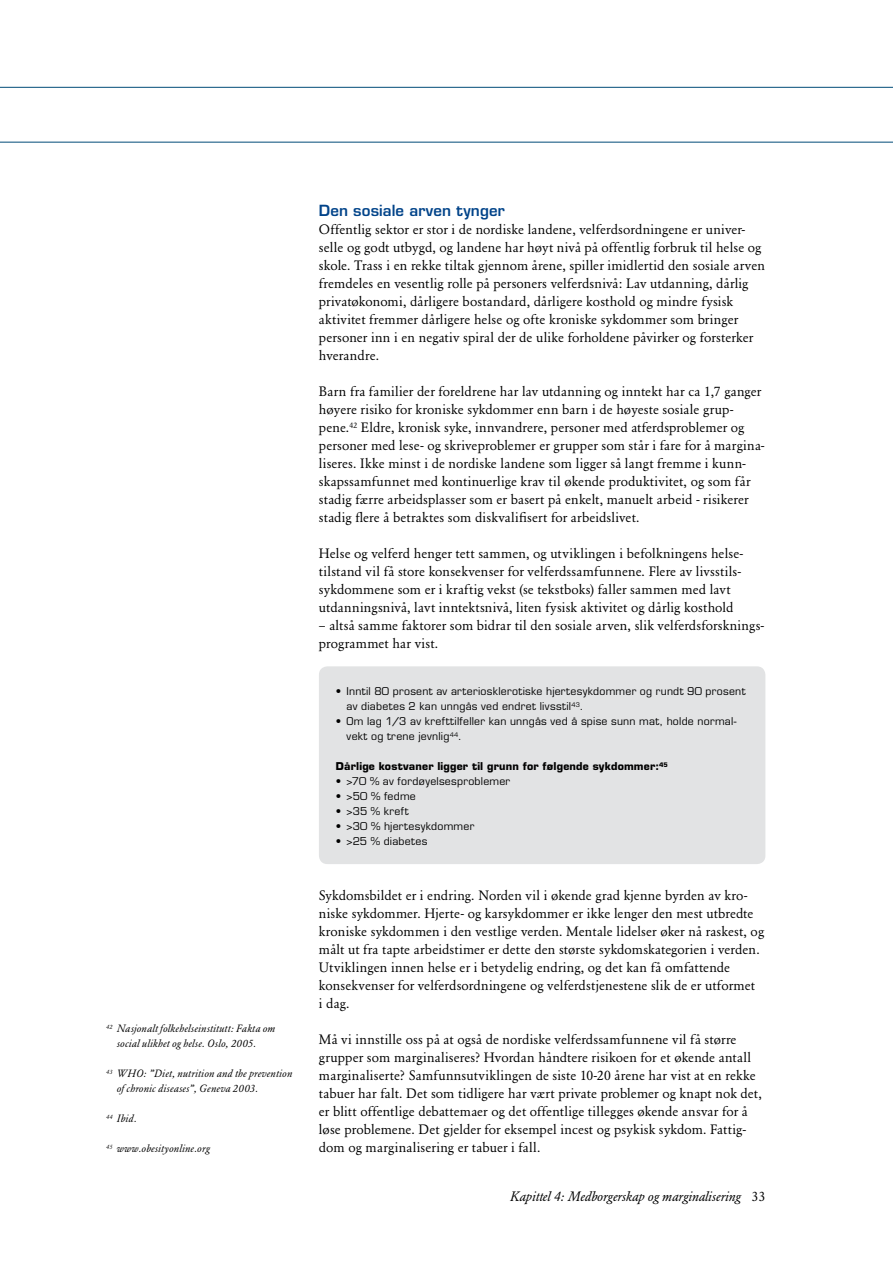
<style>
.page{position:relative;width:893px;height:1263px;background:#fff}
.page>*{position:absolute;margin:0;border:0;box-sizing:border-box;transform-origin:0 0}
.t1{font:600 15px "Eurostile";letter-spacing:.01em;color:#004389}
.t2{font:13.5px/18px "Garamond BE";letter-spacing:.01em;color:#000}
.t3{font:italic 13.5px "Garamond BE";color:#000}
.t4{font:10.5px/15px "Eurostile";letter-spacing:.025em;color:#000}
.t5{font:italic 10.5px/15px "Garamond BE";letter-spacing:.02em;color:#000}
.t6{font:700 10.5px "Eurostile";letter-spacing:.015em;color:#000}
.s1{font-style:normal}
</style>
<div class="page">
<svg style="left:0;top:87px;width:893px;height:55px"></svg>
<div style="left:319px;top:666px;width:446px;height:198px;background:#e2e3e4;border-radius:9px"></div>
<p class="t5" style="left:117px;top:1021px;width:160px;text-indent:-10px"><sup>42</sup> Nasjonalt folkehelseinstitutt: Fakta om social ulikhet og helse. Oslo, 2005.</p>
<p class="t5" style="left:117px;top:1066px;width:177px;text-indent:-10px"><sup>43</sup> WHO: ”Diet, nutrition and the prevention of chronic diseases”, Geneva 2003.</p>
<p class="t5" style="left:106px;top:1111px;width:32px"><sup>44</sup> Ibid.</p>
<p class="t5" style="left:106px;top:1141px;width:105px"><sup>45</sup> www.obesityonline.org</p>
<p class="t1" style="left:319px;top:201px;width:187px">Den sosiale arven tynger</p>
<p class="t2" style="left:319px;top:220px;width:448px">Offentlig sektor er stor i de nordiske landene, velferdsordningene er univer&shy;selle og godt utbygd, og landene har høyt nivå på offentlig forbruk til helse og skole. Trass i en rekke tiltak gjennom årene, spiller imidlertid den sosiale arven fremdeles en vesentlig rolle på personers velferdsnivå: Lav utdanning, dårlig privatøkonomi, dårligere bostandard, dårligere kosthold og mindre fysisk aktivitet fremmer dårligere helse og ofte kroniske sykdommer som bringer personer inn i en negativ spiral der de ulike forholdene påvirker og forsterker hverandre.</p>
<p class="t2" style="left:319px;top:382px;width:447px">Barn fra familier der foreldrene har lav utdanning og inntekt har ca 1,7 ganger høyere risiko for kroniske sykdommer enn barn i de høyeste sosiale grup&shy;pene.<sup>42</sup> Eldre, kronisk syke, innvandrere, personer med atferdsproblemer og personer med lese- og skriveproblemer er grupper som står i fare for å margina&shy;liseres. Ikke minst i de nordiske landene som ligger så langt fremme i kunn&shy;skapssamfunnet med kontinuerlige krav til økende produktivitet, og som får stadig færre arbeidsplasser som er basert på enkelt, manuelt arbeid - risikerer stadig flere å betraktes som diskvalifisert for arbeidslivet.</p>
<p class="t2" style="left:319px;top:544px;width:426px">Helse og velferd henger tett sammen, og utviklingen i befolkningens helse&shy;tilstand vil få store konsekvenser for velferdssamfunnene. Flere av livsstils&shy;sykdommene som er i kraftig vekst (se tekstboks) faller sammen med lavt utdanningsnivå, lavt inntektsnivå, liten fysisk aktivitet og dårlig kosthold</p>
<p class="t2" style="left:319px;top:616px;width:447px">– altså samme faktorer som bidrar til den sosiale arven, slik velferdsforsknings&shy;programmet har vist.</p>
<p class="t4" style="left:347px;top:684px;width:400px;text-indent:-11px">• Inntil 80 prosent av arteriosklerotiske hjertesykdommer og rundt 90 prosent av diabetes 2 kan unngås ved endret livsstil<sup>43</sup>.</p>
<p class="t4" style="left:347px;top:714px;width:391px;text-indent:-11px">• Om lag 1/3 av krefttilfeller kan unngås ved å spise sunn mat, holde normal&shy;vekt og trene jevnlig<sup>44</sup>.</p>
<p class="t6" style="left:336px;top:760px;width:333px">Dårlige kostvaner ligger til grunn for følgende sykdommer:<sup>45</sup></p>
<p class="t4" style="left:336px;top:774px;width:176px">• &gt;70 % av fordøyelsesproblemer</p>
<p class="t4" style="left:336px;top:789px;width:81px">• &gt;50 % fedme</p>
<p class="t4" style="left:336px;top:804px;width:74px">• &gt;35 % kreft</p>
<p class="t4" style="left:336px;top:819px;width:140px">• &gt;30 % hjertesykdommer</p>
<p class="t4" style="left:336px;top:834px;width:93px">• &gt;25 % diabetes</p>
<p class="t2" style="left:319px;top:886px;width:447px">Sykdomsbildet er i endring. Norden vil i økende grad kjenne byrden av kro&shy;niske sykdommer. Hjerte- og karsykdommer er ikke lenger den mest utbredte kroniske sykdommen i den vestlige verden. Mentale lidelser øker nå raskest, og målt ut fra tapte arbeidstimer er dette den største sykdomskategorien i verden.<br>Utviklingen innen helse er i betydelig endring, og det kan få omfattende konsekvenser for velferdsordningene og velferdstjenestene slik de er utformet<br>i dag.</p>
<p class="t2" style="left:319px;top:1030px;width:444px">Må vi innstille oss på at også de nordiske velferdssamfunnene vil få større grupper som marginaliseres? Hvordan håndtere risikoen for et økende antall marginaliserte? Samfunnsutviklingen de siste 10-20 årene har vist at en rekke tabuer har falt. Det som tidligere har vært private problemer og knapt nok det, er blitt offentlige debattemaer og det offentlige tillegges økende ansvar for å løse problemene. Det gjelder for eksempel incest og psykisk sykdom. Fattig&shy;dom og marginalisering er tabuer i fall.</p>
<p class="t3" style="left:510px;top:1188px;width:257px">Kapittel 4: Medborgerskap og marginalisering <span class="s1">33</span></p>
</div>
